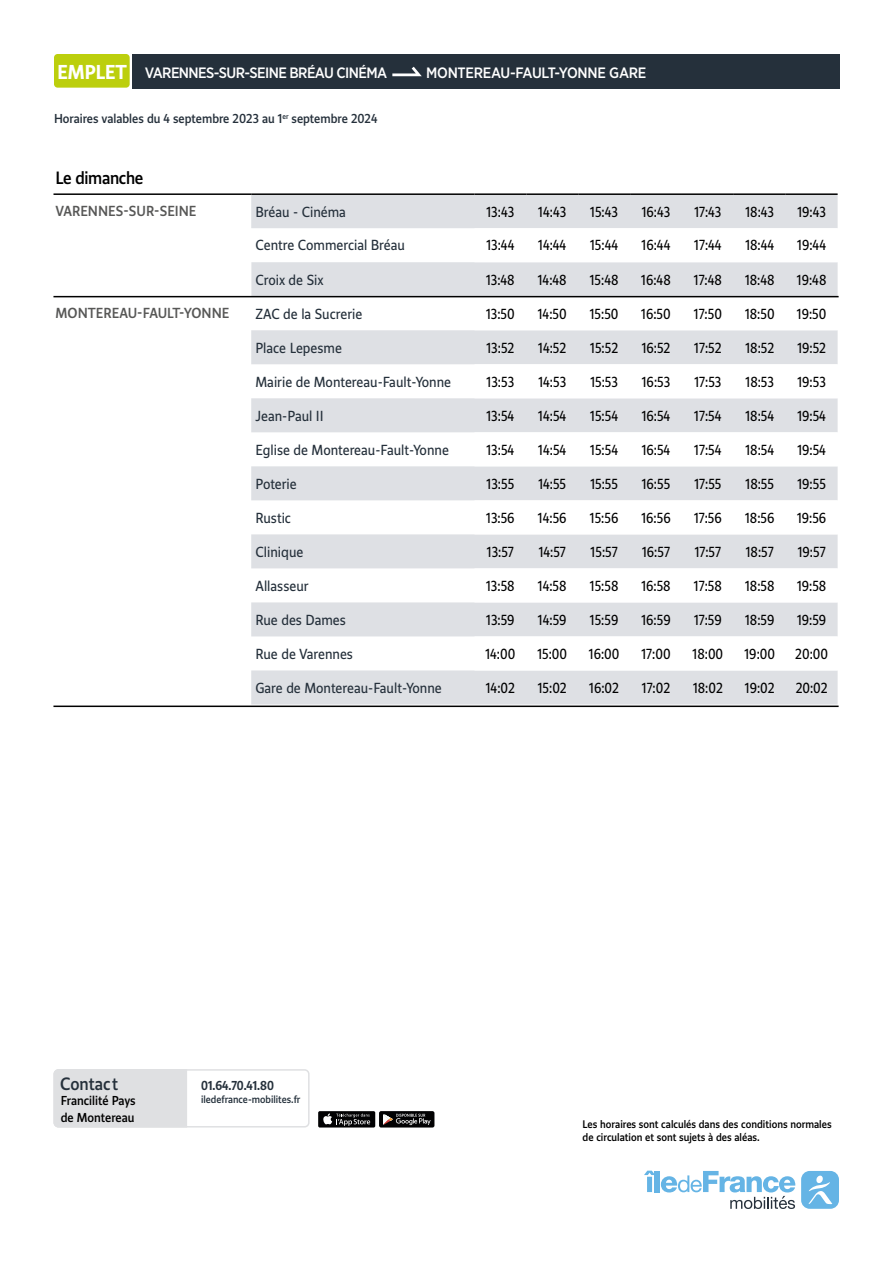
<style>
.page{position:relative;width:893px;height:1263px;background:#fff}
.page>*{position:absolute;margin:0;border:0;box-sizing:border-box;transform-origin:0 0}
.t1{font:700 18.6px "IDF Voyageur";color:#fff}
.t2{font:500 16.5px "IDF Voyageur";letter-spacing:-.02em;color:#000}
.t3{font:500 16.5px "IDF Voyageur";color:#25303b}
.t4{font:500 15px "Gotham Narrow";letter-spacing:-.04em;color:#fff}
.t5{font:500 15px "Gotham Narrow";letter-spacing:-.02em;color:#fff}
.t6{font:13.5px "IDF Voyageur";color:#000;scale:.95 1}
.t7{font:13.5px "IDF Voyageur";color:#25303b}
.t8{font:500 13.5px "IDF Voyageur";color:#575756}
.t9{font:500 12px "IDF Voyageur";color:#25303b}
.t10{font:500 12px/16.5px "IDF Voyageur";color:#000}
.t11{font:700 12px "IDF Voyageur";color:#25303b;scale:.96 1}
.t12{font:500 10.2px/12.3px "IDF Voyageur";color:#000}
.t13{font:500 9.75px "IDF Voyageur";color:#25313c}
</style>
<div class="page">
<svg style="left:251px;top:195px;width:587px;height:509px;fill:#dee0e4"></svg>
<svg style="left:53px;top:228px;width:421px;height:238px"></svg>
<svg style="left:474px;top:228px;width:364px;height:442px"></svg>
<hr style="left:53px;top:193px;width:198px;height:2px;background:#000">
<hr style="left:251px;top:193px;width:223px;height:2px;background:#000">
<hr style="left:474px;top:193px;width:52px;height:2px;background:#000">
<hr style="left:526px;top:193px;width:52px;height:2px;background:#000">
<hr style="left:578px;top:193px;width:52px;height:2px;background:#000">
<hr style="left:630px;top:193px;width:52px;height:2px;background:#000">
<hr style="left:682px;top:193px;width:52px;height:2px;background:#000">
<hr style="left:734px;top:193px;width:52px;height:2px;background:#000">
<hr style="left:786px;top:193px;width:52px;height:2px;background:#000">
<div style="left:132px;top:55px;width:707px;height:34px;background:#25303b"></div>
<svg style="left:392px;top:66px;width:30px;height:11px"></svg>
<div style="left:53px;top:1069px;width:257px;height:58px;border:2px solid #dfe0e2;border-radius:4px"></div>
<div style="left:53px;top:1069px;width:135px;height:59px;background:#dfe0e2"></div>
<div style="left:379px;top:1111px;width:55px;height:16px;background:#020203;border-radius:2px"></div>
<div style="left:318px;top:1111px;width:57px;height:16px;background:#020203;border-radius:2px"></div>
<svg style="left:323px;top:1113px;width:47px;height:13px"></svg>
<svg style="left:383px;top:1114px;width:48px;height:11px"></svg>
<svg style="left:644px;top:1171px;width:10px;height:21px"></svg>
<div style="left:654px;top:1171px;width:6px;height:21px;background:#65b4e5"></div>
<svg style="left:661px;top:1171px;width:134px;height:38px"></svg>
<div style="left:801px;top:1171px;width:38px;height:38px;background:#65b4e5;border-radius:9px"></div>
<svg style="left:808px;top:1175px;width:24px;height:29px"></svg>
<div style="left:54px;top:54px;width:76px;height:34px;background:#bccf0d;border-radius:4px"></div>
<hr style="left:53px;top:296px;width:786px;height:1px;background:#000">
<hr style="left:53px;top:705px;width:786px;height:2px;background:#000">
<h1 class="t1" style="left:58px;top:60px;width:71px">EMPLET</h1>
<p class="t4" style="left:145px;top:63px;width:244px">VARENNES-SUR-SEINE BRÉAU CINÉMA</p>
<p class="t5" style="left:426px;top:63px;width:222px">MONTEREAU-FAULT-YONNE GARE</p>
<p class="t9" style="left:54px;top:111px;width:325px">Horaires valables du 4 septembre 2023 au 1<sup>er</sup> septembre 2024</p>
<p class="t2" style="left:56px;top:167px;width:89px">Le dimanche</p>
<p class="t8" style="left:56px;top:202px;width:142px">VARENNES-SUR-SEINE</p>
<p class="t7" style="left:255px;top:203px;width:92px">Bréau - Cinéma</p>
<p class="t6" style="left:486px;top:203px;width:31px">13:43</p>
<p class="t6" style="left:538px;top:203px;width:31px">14:43</p>
<p class="t6" style="left:590px;top:203px;width:31px">15:43</p>
<p class="t6" style="left:642px;top:203px;width:32px">16:43</p>
<p class="t6" style="left:694px;top:203px;width:30px">17:43</p>
<p class="t6" style="left:745px;top:203px;width:32px">18:43</p>
<p class="t6" style="left:797px;top:203px;width:32px">19:43</p>
<p class="t7" style="left:255px;top:237px;width:151px">Centre Commercial Bréau</p>
<p class="t6" style="left:486px;top:237px;width:31px">13:44</p>
<p class="t6" style="left:538px;top:237px;width:31px">14:44</p>
<p class="t6" style="left:590px;top:237px;width:31px">15:44</p>
<p class="t6" style="left:642px;top:237px;width:32px">16:44</p>
<p class="t6" style="left:694px;top:237px;width:30px">17:44</p>
<p class="t6" style="left:745px;top:237px;width:32px">18:44</p>
<p class="t6" style="left:797px;top:237px;width:32px">19:44</p>
<p class="t7" style="left:255px;top:271px;width:70px">Croix de Six</p>
<p class="t6" style="left:486px;top:271px;width:32px">13:48</p>
<p class="t6" style="left:538px;top:271px;width:32px">14:48</p>
<p class="t6" style="left:590px;top:271px;width:32px">15:48</p>
<p class="t6" style="left:641px;top:271px;width:33px">16:48</p>
<p class="t6" style="left:694px;top:271px;width:31px">17:48</p>
<p class="t6" style="left:745px;top:271px;width:33px">18:48</p>
<p class="t6" style="left:797px;top:271px;width:33px">19:48</p>
<p class="t8" style="left:56px;top:304px;width:175px">MONTEREAU-FAULT-YONNE</p>
<p class="t7" style="left:255px;top:305px;width:108px">ZAC de la Sucrerie</p>
<p class="t6" style="left:486px;top:305px;width:32px">13:50</p>
<p class="t6" style="left:538px;top:305px;width:32px">14:50</p>
<p class="t6" style="left:590px;top:305px;width:32px">15:50</p>
<p class="t6" style="left:641px;top:305px;width:33px">16:50</p>
<p class="t6" style="left:694px;top:305px;width:31px">17:50</p>
<p class="t6" style="left:745px;top:305px;width:33px">18:50</p>
<p class="t6" style="left:797px;top:305px;width:33px">19:50</p>
<p class="t7" style="left:255px;top:339px;width:88px">Place Lepesme</p>
<p class="t6" style="left:486px;top:339px;width:31px">13:52</p>
<p class="t6" style="left:538px;top:339px;width:31px">14:52</p>
<p class="t6" style="left:590px;top:339px;width:31px">15:52</p>
<p class="t6" style="left:642px;top:339px;width:32px">16:52</p>
<p class="t6" style="left:694px;top:339px;width:30px">17:52</p>
<p class="t6" style="left:745px;top:339px;width:32px">18:52</p>
<p class="t6" style="left:797px;top:339px;width:32px">19:52</p>
<p class="t7" style="left:255px;top:373px;width:197px">Mairie de Montereau-Fault-Yonne</p>
<p class="t6" style="left:487px;top:373px;width:31px">13:53</p>
<p class="t6" style="left:538px;top:373px;width:31px">14:53</p>
<p class="t6" style="left:590px;top:373px;width:31px">15:53</p>
<p class="t6" style="left:642px;top:373px;width:31px">16:53</p>
<p class="t6" style="left:694px;top:373px;width:30px">17:53</p>
<p class="t6" style="left:745px;top:373px;width:32px">18:53</p>
<p class="t6" style="left:797px;top:373px;width:31px">19:53</p>
<p class="t7" style="left:255px;top:407px;width:70px">Jean-Paul II</p>
<p class="t6" style="left:486px;top:407px;width:31px">13:54</p>
<p class="t6" style="left:538px;top:407px;width:31px">14:54</p>
<p class="t6" style="left:590px;top:407px;width:31px">15:54</p>
<p class="t6" style="left:642px;top:407px;width:32px">16:54</p>
<p class="t6" style="left:694px;top:407px;width:30px">17:54</p>
<p class="t6" style="left:745px;top:407px;width:32px">18:54</p>
<p class="t6" style="left:797px;top:407px;width:32px">19:54</p>
<p class="t7" style="left:255px;top:441px;width:195px">Eglise de Montereau-Fault-Yonne</p>
<p class="t6" style="left:486px;top:441px;width:31px">13:54</p>
<p class="t6" style="left:538px;top:441px;width:31px">14:54</p>
<p class="t6" style="left:590px;top:441px;width:31px">15:54</p>
<p class="t6" style="left:642px;top:441px;width:32px">16:54</p>
<p class="t6" style="left:694px;top:441px;width:30px">17:54</p>
<p class="t6" style="left:745px;top:441px;width:32px">18:54</p>
<p class="t6" style="left:797px;top:441px;width:32px">19:54</p>
<p class="t7" style="left:255px;top:475px;width:43px">Poterie</p>
<p class="t6" style="left:487px;top:475px;width:31px">13:55</p>
<p class="t6" style="left:538px;top:475px;width:31px">14:55</p>
<p class="t6" style="left:590px;top:475px;width:31px">15:55</p>
<p class="t6" style="left:642px;top:475px;width:31px">16:55</p>
<p class="t6" style="left:694px;top:475px;width:30px">17:55</p>
<p class="t6" style="left:745px;top:475px;width:32px">18:55</p>
<p class="t6" style="left:797px;top:475px;width:31px">19:55</p>
<p class="t7" style="left:255px;top:509px;width:37px">Rustic</p>
<p class="t6" style="left:486px;top:509px;width:31px">13:56</p>
<p class="t6" style="left:538px;top:509px;width:32px">14:56</p>
<p class="t6" style="left:590px;top:509px;width:31px">15:56</p>
<p class="t6" style="left:641px;top:509px;width:32px">16:56</p>
<p class="t6" style="left:694px;top:509px;width:31px">17:56</p>
<p class="t6" style="left:745px;top:509px;width:32px">18:56</p>
<p class="t6" style="left:797px;top:509px;width:32px">19:56</p>
<p class="t7" style="left:255px;top:543px;width:49px">Clinique</p>
<p class="t6" style="left:487px;top:543px;width:30px">13:57</p>
<p class="t6" style="left:539px;top:543px;width:30px">14:57</p>
<p class="t6" style="left:591px;top:543px;width:30px">15:57</p>
<p class="t6" style="left:642px;top:543px;width:31px">16:57</p>
<p class="t6" style="left:695px;top:543px;width:29px">17:57</p>
<p class="t6" style="left:746px;top:543px;width:31px">18:57</p>
<p class="t6" style="left:798px;top:543px;width:31px">19:57</p>
<p class="t7" style="left:255px;top:577px;width:55px">Allasseur</p>
<p class="t6" style="left:486px;top:577px;width:32px">13:58</p>
<p class="t6" style="left:538px;top:577px;width:32px">14:58</p>
<p class="t6" style="left:590px;top:577px;width:32px">15:58</p>
<p class="t6" style="left:641px;top:577px;width:32px">16:58</p>
<p class="t6" style="left:694px;top:577px;width:31px">17:58</p>
<p class="t6" style="left:745px;top:577px;width:32px">18:58</p>
<p class="t6" style="left:797px;top:577px;width:32px">19:58</p>
<p class="t7" style="left:255px;top:611px;width:92px">Rue des Dames</p>
<p class="t6" style="left:486px;top:611px;width:31px">13:59</p>
<p class="t6" style="left:538px;top:611px;width:32px">14:59</p>
<p class="t6" style="left:590px;top:611px;width:31px">15:59</p>
<p class="t6" style="left:641px;top:611px;width:32px">16:59</p>
<p class="t6" style="left:694px;top:611px;width:31px">17:59</p>
<p class="t6" style="left:745px;top:611px;width:32px">18:59</p>
<p class="t6" style="left:797px;top:611px;width:32px">19:59</p>
<p class="t7" style="left:255px;top:645px;width:99px">Rue de Varennes</p>
<p class="t6" style="left:485px;top:645px;width:33px">14:00</p>
<p class="t6" style="left:537px;top:645px;width:33px">15:00</p>
<p class="t6" style="left:589px;top:645px;width:34px">16:00</p>
<p class="t6" style="left:641px;top:645px;width:32px">17:00</p>
<p class="t6" style="left:693px;top:645px;width:34px">18:00</p>
<p class="t6" style="left:744px;top:645px;width:34px">19:00</p>
<p class="t6" style="left:795px;top:645px;width:36px">20:00</p>
<p class="t7" style="left:255px;top:679px;width:188px">Gare de Montereau-Fault-Yonne</p>
<p class="t6" style="left:486px;top:679px;width:32px">14:02</p>
<p class="t6" style="left:538px;top:679px;width:32px">15:02</p>
<p class="t6" style="left:589px;top:679px;width:33px">16:02</p>
<p class="t6" style="left:642px;top:679px;width:31px">17:02</p>
<p class="t6" style="left:693px;top:679px;width:33px">18:02</p>
<p class="t6" style="left:745px;top:679px;width:33px">19:02</p>
<p class="t6" style="left:796px;top:679px;width:35px">20:02</p>
<p class="t3" style="left:60px;top:1073px;width:60px">Contact</p>
<p class="t10" style="left:61px;top:1092px;width:76px">Francilité Pays de Montereau</p>
<p class="t11" style="left:201px;top:1077px;width:77px">01.64.70.41.80</p>
<p class="t13" style="left:201px;top:1093px;width:101px">iledefrance-mobilites.fr</p>
<p class="t12" style="left:583px;top:1118px;width:251px">Les horaires sont calculés dans des conditions normales de circulation et sont sujets à des aléas.</p>
</div>
